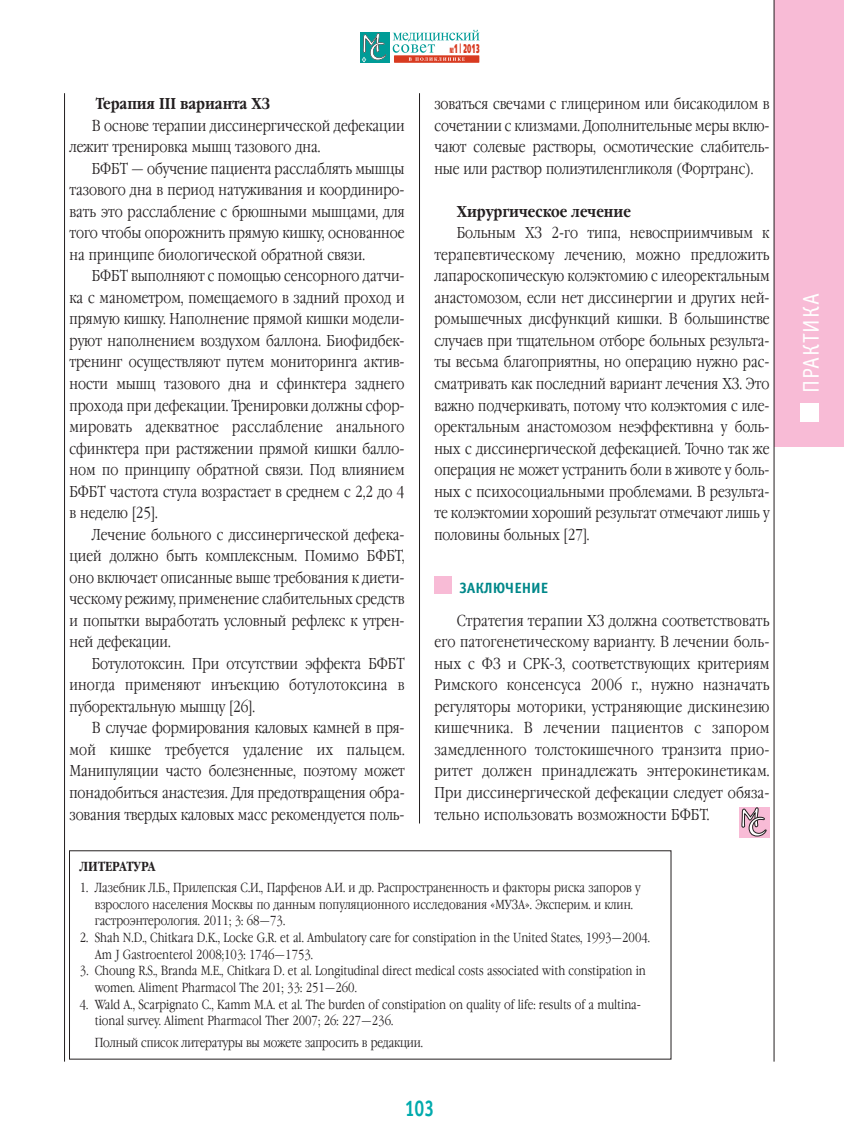
<style>
.page{position:relative;width:844px;height:1141px;background:#fff}
.page>*{position:absolute;margin:0;border:0;box-sizing:border-box;transform-origin:0 0}
.t1{font:22.75px "Officina Sans C";letter-spacing:.05em;color:#fff;scale:.95 1}
.t2{font:700 22.75px "Officina Sans C";color:#00aaad;scale:.78 1}
.t3{font:300 15.75px/21.5px "Garamond Narrow C";color:#231f20;text-align:justify}
.t4{font:700 15.75px "Garamond Narrow C";color:#231f20}
.t5{font:700 14.88px "Officina Sans C";color:#00888a}
.t6{font:300 13.12px/16.6px "Garamond Narrow C";color:#231f20}
.t7{font:700 13.12px "Garamond Narrow C";color:#231f20}
.t8{font:12.6px "Free Set Black C";color:#d83a20;scale:.45 1}
.s1{font-size:7.52px}
</style>
<div class="page">
<div style="left:774px;top:0;width:69px;height:446px;background:#f8bbd6"></div>
<hr style="left:64px;top:93px;width:1px;height:969px;background:#231f20">
<div style="left:800px;top:404px;width:18px;height:18px;background:#fff"></div>
<hr style="left:773px;top:0;width:1px;height:1062px;background:#231f20">
<div style="left:360px;top:33px;width:30px;height:30px;background:#009c97"></div>
<svg style="left:361px;top:33px;width:25px;height:29px"></svg>
<svg style="left:392px;top:30px;width:87px;height:31px"></svg>
<div style="left:394px;top:55px;width:85px;height:8px;border:1px solid #fff"></div>
<div style="left:434px;top:576px;width:17px;height:17px;background:#f8bbd6"></div>
<hr style="left:419px;top:93px;width:1px;height:730px;background:#231f20">
<div style="left:738px;top:807px;width:31px;height:30px;background:#f8bbd6"></div>
<svg style="left:741px;top:807px;width:25px;height:30px"></svg>
<p class="t4" style="left:96px;top:97px;width:176px">Терапия III варианта ХЗ</p>
<p class="t3" style="left:69px;top:116px;width:336px;text-indent:22px">В основе терапии диссинергической дефекации лежит тренировка мышц тазового дна.</p>
<p class="t3" style="left:69px;top:159px;width:336px;text-indent:22px">БФБТ — обучение пациента расслаблять мышцы тазового дна в период натуживания и координиро&shy;вать это расслабление с брюшными мышцами, для того чтобы опорожнить прямую кишку, основанное на принципе биологической обратной связи.</p>
<p class="t3" style="left:69px;top:266px;width:336px;text-indent:22px">БФБТ выполняют с помощью сенсорного датчи&shy;ка с манометром, помещаемого в задний проход и прямую кишку. Наполнение прямой кишки модели&shy;руют наполнением воздухом баллона. Биофидбек&shy;тренинг осуществляют путем мониторинга актив&shy;ности мышц тазового дна и сфинктера заднего прохода при дефекации. Тренировки должны сфор&shy;мировать адекватное расслабление анального сфинктера при растяжении прямой кишки балло&shy;ном по принципу обратной связи. Под влиянием БФБТ частота стула возрастает в среднем с 2,2 до 4 в неделю [25].</p>
<p class="t3" style="left:69px;top:525px;width:336px;text-indent:22px">Лечение больного с диссинергической дефека&shy;цией должно быть комплексным. Помимо БФБТ, оно включает описанные выше требования к диети&shy;ческому режиму, применение слабительных средств и попытки выработать условный рефлекс к утрен&shy;ней дефекации.</p>
<p class="t3" style="left:69px;top:654px;width:336px;text-indent:22px">Ботулотоксин. При отсутствии эффекта БФБТ иногда применяют инъекцию ботулотоксина в пуборектальную мышцу [26].</p>
<p class="t3" style="left:69px;top:718px;width:336px;text-indent:22px">В случае формирования каловых камней в пря&shy;мой кишке требуется удаление их пальцем.<br>Манипуляции часто болезненные, поэтому может понадобиться анастезия. Для предотвращения обра&shy;зования твердых каловых масс рекомендуется поль-</p>
<p class="t8" style="left:449px;top:41px;width:68px"><span class="s1">№</span>1 | 2013</p>
<p class="t3" style="left:434px;top:94px;width:336px">зоваться свечами с глицерином или бисакодилом в сочетании с клизмами. Дополнительные меры вклю&shy;чают солевые растворы, осмотические слабитель&shy;ные или раствор полиэтиленгликоля (Фортранс).</p>
<p class="t4" style="left:456px;top:204px;width:176px">Хирургическое лечение</p>
<p class="t3" style="left:434px;top:223px;width:336px;text-indent:22px">Больным ХЗ 2-го типа, невосприимчивым к терапевтическому лечению, можно предложить лапароскопическую колэктомию с илеоректальным анастомозом, если нет диссинергии и других ней&shy;ромышечных дисфункций кишки. В большинстве случаев при тщательном отборе больных результа&shy;ты весьма благоприятны, но операцию нужно рас&shy;сматривать как последний вариант лечения ХЗ. Это важно подчеркивать, потому что колэктомия с иле&shy;оректальным анастомозом неэффективна у боль&shy;ных с диссинергической дефекацией. Точно так же операция не может устранить боли в животе у боль&shy;ных с психосоциальными проблемами. В результа&shy;те колэктомии хороший результат отмечают лишь у половины больных [27].</p>
<p class="t5" style="left:459px;top:579px;width:90px">ЗАКЛЮЧЕНИЕ</p>
<p class="t3" style="left:434px;top:611px;width:336px;text-indent:22px">Стратегия терапии ХЗ должна соответствовать его патогенетическому варианту. В лечении боль&shy;ных с ФЗ и СРК-З, соответствующих критериям Римского консенсуса 2006 г., нужно назначать регуляторы моторики, устраняющие дискинезию кишечника. В лечении пациентов с запором замедленного толстокишечного транзита прио&shy;ритет должен принадлежать энтерокинетикам.<br>При диссинергической дефекации следует обяза&shy;тельно использовать возможности БФБТ.</p>
<p class="t7" style="left:80px;top:860px;width:77px">ЛИТЕРАТУРА</p>
<p class="t6" style="left:95px;top:880px;width:547px;text-indent:-15px">1. Лазебник Л.Б., Прилепская С.И., Парфенов А.И. и др. Распространенность и факторы риска запоров у взрослого населения Москвы по данным популяционного исследования «МУЗА». Эксперим. и клин. гастроэнтерология. 2011; 3: 68—73.</p>
<p class="t6" style="left:95px;top:930px;width:556px;text-indent:-15px">2. Shah N.D., Chitkara D.K., Locke G.R. et al. Ambulatory care for constipation in the United States, 1993—2004.<br>Am J Gastroenterol 2008;103: 1746—1753.</p>
<p class="t6" style="left:95px;top:964px;width:552px;text-indent:-15px">3. Choung R.S., Branda M.E., Chitkara D. et al. Longitudinal direct medical costs associated with constipation in women. Aliment Pharmacol The 201; 33: 251—260.</p>
<p class="t6" style="left:95px;top:997px;width:547px;text-indent:-15px">4. Wald A., Scarpignato C., Kamm M.A. et al. The burden of constipation on quality of life: results of a multina&shy;tional survey. Aliment Pharmacol Ther 2007; 26: 227—236.</p>
<p class="t6" style="left:95px;top:1035px;width:329px">Полный список литературы вы можете запросить в редакции.</p>
<h1 class="t2" style="left:404px;top:1095px;width:39px">103</h1>
<h1 class="t1" style="left:802px;top:393px;width:107px;rotate:-90deg">ПРАКТИКА</h1>
</div>
